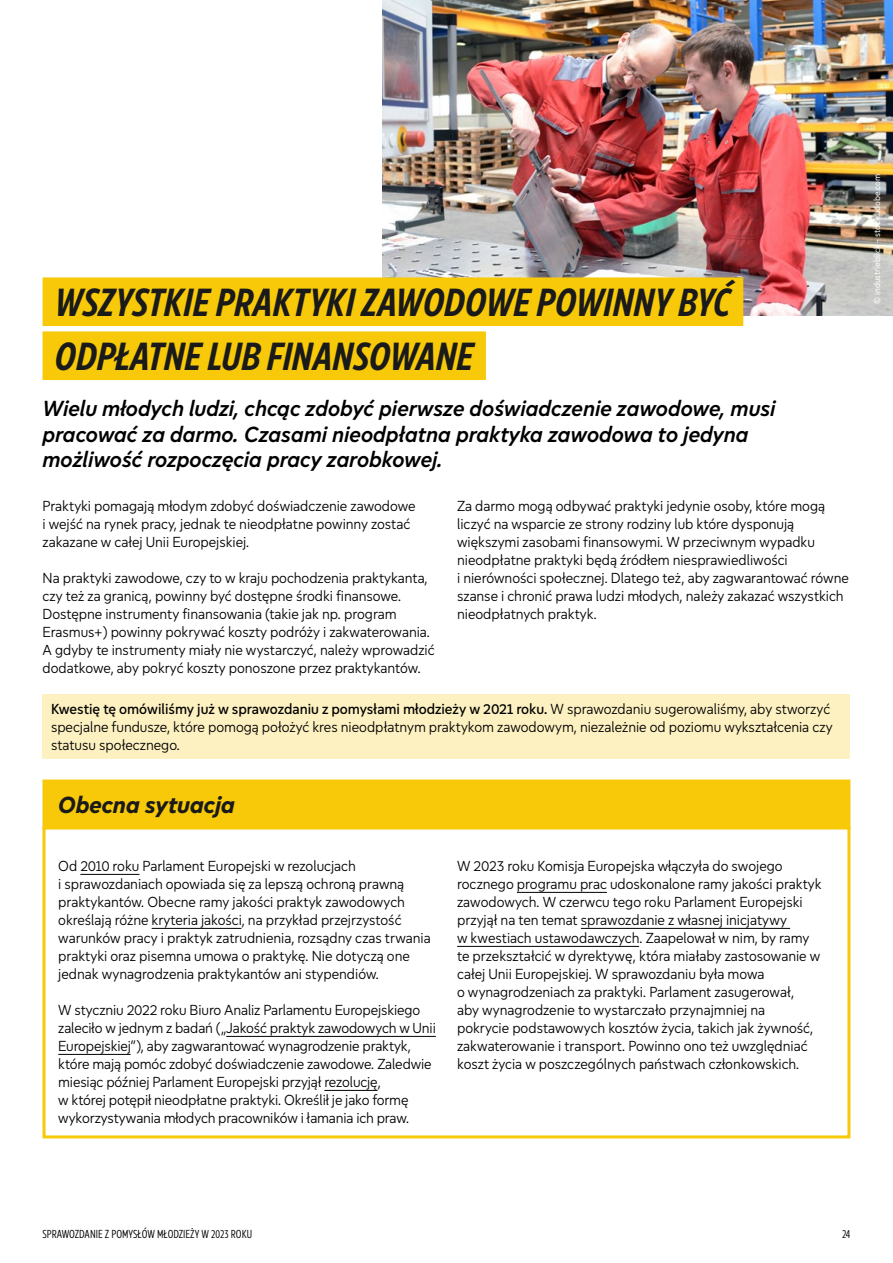
<style>
.page{position:relative;width:893px;height:1263px;background:#fff}
.page>*{position:absolute;margin:0;border:0;box-sizing:border-box;transform-origin:0 0}
.t1{font:italic 700 40.5px/54px "Europea Narrow";color:#1a1a1a}
.t2{font:italic 700 24px "Europea Eco";color:#1a1a1a}
.t3{font:italic 600 22.5px/25.5px "Europea Eco";color:#000}
.t4{font:300 15px/18px "Europea Eco";color:#000}
.t5{font:300 12px "Europea Narrow";color:#000}
.t6{font:9px "Europea Eco";color:#fff}
.s1{font-weight:500}
</style>
<div class="page">
<img style="left:383px;top:0;width:510px;height:316px">
<hr style="left:80px;top:874px;width:59px;height:1px;background:#000">
<hr style="left:152px;top:928px;width:89px;height:1px;background:#000">
<hr style="left:226px;top:1036px;width:210px;height:1px;background:#000">
<hr style="left:58px;top:1054px;width:73px;height:1px;background:#000">
<hr style="left:324px;top:1090px;width:54px;height:1px;background:#000">
<hr style="left:517px;top:892px;width:90px;height:1px;background:#000">
<hr style="left:581px;top:928px;width:209px;height:1px;background:#000">
<hr style="left:457px;top:946px;width:182px;height:1px;background:#000">
<div style="left:43px;top:826px;width:807px;height:312px;border:3px solid #f7c908"></div>
<div style="left:44px;top:781px;width:805px;height:46px;background:#f7c908"></div>
<div style="left:43px;top:779px;width:807px;height:50px;border:3px solid #f7c908"></div>
<div style="left:43px;top:277px;width:700px;height:49px;background:#f7c908"></div>
<div style="left:43px;top:331px;width:443px;height:49px;background:#f7c908"></div>
<div style="left:43px;top:694px;width:807px;height:64px;background:#fdf1c1"></div>
<h1 class="t1" style="left:55px;top:271px;width:677px">WSZYSTKIE PRAKTYKI ZAWODOWE POWINNY BYĆ<br>ODPŁATNE LUB FINANSOWANE</h1>
<h3 class="t3" style="left:43px;top:394px;width:735px">Wielu młodych ludzi, chcąc zdobyć pierwsze doświadczenie zawodowe, musi pracować za darmo. Czasami nieodpłatna praktyka zawodowa to jedyna możliwość rozpoczęcia pracy zarobkowej.</h3>
<p class="t4" style="left:43px;top:495px;width:375px">Praktyki pomagają młodym zdobyć doświadczenie zawodowe i wejść na rynek pracy, jednak te nieodpłatne powinny zostać zakazane w całej Unii Europejskiej.</p>
<p class="t4" style="left:43px;top:567px;width:394px">Na praktyki zawodowe, czy to w kraju pochodzenia praktykanta, czy też za granicą, powinny być dostępne środki finansowe.<br>Dostępne instrumenty finansowania (takie jak np. program Erasmus+) powinny pokrywać koszty podróży i zakwaterowania.<br>A gdyby te instrumenty miały nie wystarczyć, należy wprowadzić dodatkowe, aby pokryć koszty ponoszone przez praktykantów.</p>
<p class="t4" style="left:457px;top:495px;width:393px">Za darmo mogą odbywać praktyki jedynie osoby, które mogą liczyć na wsparcie ze strony rodziny lub które dysponują większymi zasobami finansowymi. W przeciwnym wypadku nieodpłatne praktyki będą źródłem niesprawiedliwości<br>i nierówności społecznej. Dlatego też, aby zagwarantować równe szanse i chronić prawa ludzi młodych, należy zakazać wszystkich nieodpłatnych praktyk.</p>
<p class="t4" style="left:51px;top:698px;width:783px"><span class="s1">Kwestię tę omówiliśmy już w sprawozdaniu z pomysłami młodzieży w 2021 roku.</span> W sprawozdaniu sugerowaliśmy, aby stworzyć specjalne fundusze, które pomogą położyć kres nieodpłatnym praktykom zawodowym, niezależnie od poziomu wykształcenia czy statusu społecznego.</p>
<h2 class="t2" style="left:58px;top:787px;width:178px">Obecna sytuacja</h2>
<p class="t4" style="left:58px;top:855px;width:374px">Od 2010 roku Parlament Europejski w rezolucjach<br>i sprawozdaniach opowiada się za lepszą ochroną prawną praktykantów. Obecne ramy jakości praktyk zawodowych określają różne kryteria jakości, na przykład przejrzystość warunków pracy i praktyk zatrudnienia, rozsądny czas trwania praktyki oraz pisemna umowa o praktykę. Nie dotyczą one jednak wynagrodzenia praktykantów ani stypendiów.</p>
<p class="t4" style="left:58px;top:999px;width:379px">W styczniu 2022 roku Biuro Analiz Parlamentu Europejskiego zaleciło w jednym z badań („Jakość praktyk zawodowych w Unii Europejskiej”), aby zagwarantować wynagrodzenie praktyk, które mają pomóc zdobyć doświadczenie zawodowe. Zaledwie miesiąc później Parlament Europejski przyjął rezolucję,<br>w której potępił nieodpłatne praktyki. Określił je jako formę wykorzystywania młodych pracowników i łamania ich praw.</p>
<p class="t4" style="left:457px;top:855px;width:366px">W 2023 roku Komisja Europejska włączyła do swojego rocznego programu prac udoskonalone ramy jakości praktyk zawodowych. W czerwcu tego roku Parlament Europejski przyjął na ten temat sprawozdanie z własnej inicjatywy<br>w kwestiach ustawodawczych. Zaapelował w nim, by ramy te przekształcić w dyrektywę, która miałaby zastosowanie w całej Unii Europejskiej. W sprawozdaniu była mowa<br>o wynagrodzeniach za praktyki. Parlament zasugerował,<br>aby wynagrodzenie to wystarczało przynajmniej na<br>pokrycie podstawowych kosztów życia, takich jak żywność, zakwaterowanie i transport. Powinno ono też uwzględniać koszt życia w poszczególnych państwach członkowskich.</p>
<p class="t6" style="left:871px;top:304px;width:131px;rotate:-90deg">© industrieblick - stock.adobe.com</p>
<p class="t5" style="left:43px;top:1225px;width:211px">SPRAWOZDANIE Z POMYSŁÓW MŁODZIEŻY W 2023 ROKU</p>
<p class="t5" style="left:842px;top:1225px;width:10px">24</p>
</div>
